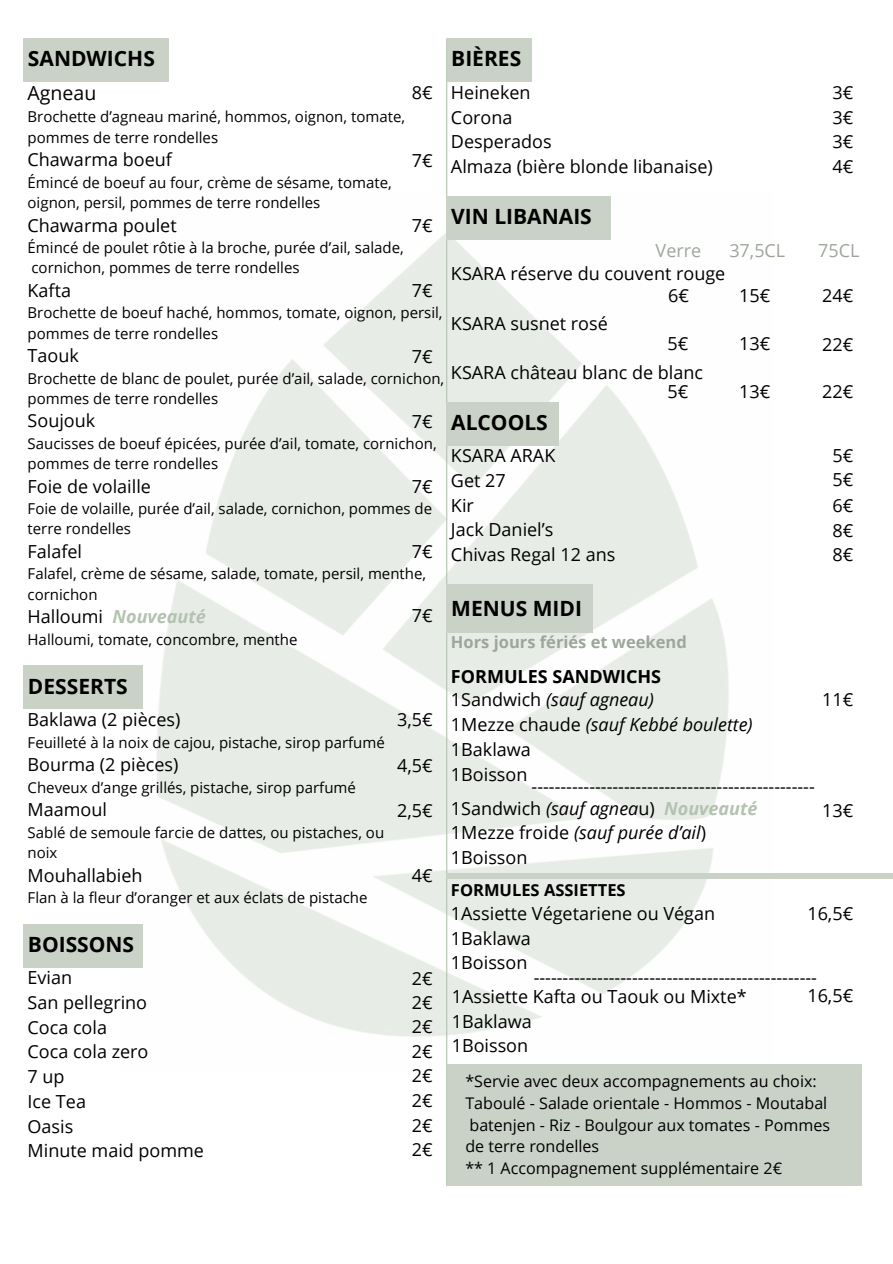
<style>
.page{position:relative;width:893px;height:1264px;background:#fff}
.page>*{position:absolute;margin:0;border:0;box-sizing:border-box;transform-origin:0 0}
.t1{font:700 21px "Open Sans";color:#000}
.t2{font:19.5px "Open Sans";color:#000}
.t3{font:18px "Open Sans";color:#000}
.t4{font:italic 18px "Open Sans";color:#000}
.t5{font:italic 700 18px "Open Sans";color:#b4c2b1}
.t6{font:700 18px "Open Sans";color:#000}
.t7{font:18px "Open Sans";color:#9ea69c}
.t8{font:700 16.5px "Open Sans";color:#9ea69c}
.t9{font:700 16.5px "Open Sans";color:#000}
.t10{font:16.05px "Open Sans";color:#000}
.t11{font:15px/20.2px "Open Sans";color:#000}
.s1{font-weight:400;font-style:normal;color:#000}
.s2{font-style:normal}
.s3{font-style:italic}
.s4{font-weight:700;font-style:italic;color:#b4c2b1}
</style>
<div class="page">
<hr style="left:446px;top:38px;width:1px;height:1147px;background:#b4c2b1">
<div style="left:23px;top:38px;width:146px;height:44px;background:#cad1c7"></div>
<div style="left:23px;top:665px;width:120px;height:44px;background:#cad1c7"></div>
<div style="left:23px;top:923px;width:120px;height:44px;background:#cad1c7"></div>
<div style="left:446px;top:38px;width:85px;height:44px;background:#cad1c7"></div>
<div style="left:446px;top:196px;width:165px;height:43px;background:#cad1c7"></div>
<div style="left:446px;top:402px;width:112px;height:43px;background:#cad1c7"></div>
<div style="left:446px;top:584px;width:147px;height:49px;background:#cad1c7"></div>
<div style="left:446px;top:873px;width:446px;height:6px;background:#cad1c7"></div>
<div style="left:446px;top:1064px;width:415px;height:121px;background:#cad1c7"></div>
<p class="t1" style="left:451px;top:44px;width:71px">BIÈRES</p>
<p class="t3" style="left:451px;top:80px;width:81px">Heineken</p>
<p class="t3" style="left:451px;top:104px;width:63px">Corona</p>
<p class="t3" style="left:451px;top:129px;width:102px">Desperados</p>
<p class="t3" style="left:451px;top:154px;width:263px">Almaza (bière blonde libanaise)</p>
<p class="t1" style="left:451px;top:202px;width:142px">VIN LIBANAIS</p>
<p class="t1" style="left:28px;top:44px;width:128px">SANDWICHS</p>
<p class="t2" style="left:28px;top:79px;width:70px">Agneau</p>
<p class="t11" style="left:28px;top:106px;width:379px">Brochette d’agneau mariné, hommos, oignon, tomate,</p>
<p class="t11" style="left:28px;top:127px;width:192px">pommes de terre rondelles</p>
<p class="t3" style="left:28px;top:147px;width:146px">Chawarma boeuf</p>
<p class="t11" style="left:28px;top:172px;width:365px">Émincé de boeuf au four, crème de sésame, tomate,</p>
<p class="t11" style="left:28px;top:192px;width:294px">oignon, persil, pommes de terre rondelles</p>
<p class="t3" style="left:28px;top:212px;width:151px">Chawarma poulet</p>
<p class="t11" style="left:28px;top:237px;width:377px">Émincé de poulet rôtie à la broche, purée d’ail, salade,</p>
<p class="t11" style="left:31px;top:257px;width:269px">cornichon, pommes de terre rondelles</p>
<p class="t3" style="left:28px;top:278px;width:45px">Kafta</p>
<p class="t11" style="left:28px;top:302px;width:416px">Brochette de boeuf haché, hommos, tomate, oignon, persil,</p>
<p class="t11" style="left:28px;top:322px;width:192px">pommes de terre rondelles</p>
<p class="t3" style="left:28px;top:343px;width:53px">Taouk</p>
<p class="t11" style="left:28px;top:367px;width:418px">Brochette de blanc de poulet, purée d’ail, salade, cornichon,</p>
<p class="t11" style="left:28px;top:388px;width:192px">pommes de terre rondelles</p>
<p class="t3" style="left:28px;top:408px;width:69px">Soujouk</p>
<p class="t11" style="left:28px;top:433px;width:410px">Saucisses de boeuf épicées, purée d’ail, tomate, cornichon,</p>
<p class="t11" style="left:28px;top:453px;width:192px">pommes de terre rondelles</p>
<p class="t3" style="left:28px;top:473px;width:125px">Foie de volaille</p>
<p class="t11" style="left:28px;top:498px;width:406px">Foie de volaille, purée d’ail, salade, cornichon, pommes de</p>
<p class="t11" style="left:28px;top:518px;width:105px">terre rondelles</p>
<p class="t3" style="left:28px;top:539px;width:56px">Falafel</p>
<p class="t11" style="left:28px;top:563px;width:400px">Falafel, crème de sésame, salade, tomate, persil, menthe,</p>
<p class="t11" style="left:28px;top:583px;width:71px">cornichon</p>
<p class="t5" style="left:28px;top:604px;width:180px"><span class="s1">Halloumi</span> Nouveauté</p>
<p class="t11" style="left:28px;top:628px;width:271px">Halloumi, tomate, concombre, menthe</p>
<p class="t1" style="left:28px;top:671px;width:101px">DESSERTS</p>
<p class="t3" style="left:28px;top:707px;width:154px">Baklawa (2 pièces)</p>
<p class="t11" style="left:28px;top:731px;width:358px">Feuilleté à la noix de cajou, pistache, sirop parfumé</p>
<p class="t3" style="left:28px;top:752px;width:152px">Bourma (2 pièces)</p>
<p class="t11" style="left:28px;top:776px;width:330px">Cheveux d’ange grillés, pistache, sirop parfumé</p>
<p class="t3" style="left:28px;top:797px;width:81px">Maamoul</p>
<p class="t11" style="left:28px;top:821px;width:358px">Sablé de semoule farcie de dattes, ou pistaches, ou noix</p>
<p class="t3" style="left:28px;top:862px;width:116px">Mouhallabieh</p>
<p class="t11" style="left:28px;top:887px;width:341px">Flan à la fleur d’oranger et aux éclats de pistache</p>
<p class="t1" style="left:28px;top:929px;width:108px">BOISSONS</p>
<p class="t3" style="left:28px;top:964px;width:46px">Evian</p>
<p class="t3" style="left:28px;top:989px;width:121px">San pellegrino</p>
<p class="t3" style="left:28px;top:1014px;width:81px">Coca cola</p>
<p class="t3" style="left:28px;top:1039px;width:122px">Coca cola zero</p>
<p class="t3" style="left:28px;top:1063px;width:38px">7 up</p>
<p class="t3" style="left:28px;top:1088px;width:60px">Ice Tea</p>
<p class="t3" style="left:28px;top:1113px;width:47px">Oasis</p>
<p class="t3" style="left:28px;top:1138px;width:178px">Minute maid pomme</p>
<p class="t3" style="left:412px;top:80px;width:22px">8€</p>
<p class="t3" style="left:832px;top:80px;width:22px">3€</p>
<p class="t3" style="left:832px;top:105px;width:22px">3€</p>
<p class="t3" style="left:832px;top:129px;width:22px">3€</p>
<p class="t3" style="left:832px;top:154px;width:22px">4€</p>
<p class="t3" style="left:412px;top:147px;width:22px">7€</p>
<p class="t3" style="left:412px;top:213px;width:22px">7€</p>
<p class="t7" style="left:655px;top:237px;width:47px">Verre</p>
<p class="t7" style="left:729px;top:237px;width:57px">37,5CL</p>
<p class="t7" style="left:818px;top:237px;width:43px">75CL</p>
<p class="t3" style="left:451px;top:261px;width:276px">KSARA réserve du couvent rouge</p>
<p class="t3" style="left:451px;top:310px;width:158px">KSARA susnet rosé</p>
<p class="t3" style="left:451px;top:360px;width:253px">KSARA château blanc de blanc</p>
<p class="t3" style="left:412px;top:278px;width:22px">7€</p>
<p class="t3" style="left:668px;top:282px;width:22px">6€</p>
<p class="t3" style="left:667px;top:330px;width:22px">5€</p>
<p class="t3" style="left:667px;top:379px;width:22px">5€</p>
<p class="t3" style="left:739px;top:282px;width:33px">15€</p>
<p class="t3" style="left:739px;top:330px;width:33px">13€</p>
<p class="t3" style="left:739px;top:379px;width:33px">13€</p>
<p class="t3" style="left:822px;top:282px;width:33px">24€</p>
<p class="t3" style="left:822px;top:331px;width:33px">22€</p>
<p class="t3" style="left:822px;top:379px;width:33px">22€</p>
<p class="t3" style="left:412px;top:343px;width:22px">7€</p>
<p class="t3" style="left:412px;top:408px;width:22px">7€</p>
<p class="t1" style="left:451px;top:408px;width:98px">ALCOOLS</p>
<p class="t3" style="left:451px;top:443px;width:106px">KSARA ARAK</p>
<p class="t3" style="left:451px;top:467px;width:56px">Get 27</p>
<p class="t3" style="left:451px;top:492px;width:24px">Kir</p>
<p class="t3" style="left:451px;top:517px;width:104px">Jack Daniel’s</p>
<p class="t3" style="left:451px;top:542px;width:166px">Chivas Regal 12 ans</p>
<p class="t1" style="left:451px;top:593px;width:132px">MENUS MIDI</p>
<p class="t8" style="left:451px;top:630px;width:237px">Hors jours fériés et weekend</p>
<p class="t6" style="left:451px;top:663px;width:212px">FORMULES SANDWICHS</p>
<p class="t4" style="left:451px;top:687px;width:204px"><span class="s2">1Sandwich</span> (sauf agneau)</p>
<p class="t4" style="left:451px;top:711px;width:303px"><span class="s2">1Mezze chaude</span> (sauf Kebbé boulette)</p>
<p class="t3" style="left:451px;top:736px;width:81px">1Baklawa</p>
<p class="t3" style="left:451px;top:761px;width:78px">1Boisson</p>
<p class="t3" style="left:531px;top:774px;width:285px">-------------------------------------------------</p>
<p class="t3" style="left:451px;top:795px;width:308px">1Sandwich <span class="s3">(sauf agnea</span>u) <span class="s4">Nouveauté</span></p>
<p class="t4" style="left:451px;top:820px;width:257px"><span class="s2">1Mezze froide</span> (sauf purée d’ail<span class="s2">)</span></p>
<p class="t3" style="left:451px;top:844px;width:78px">1Boisson</p>
<p class="t9" style="left:451px;top:878px;width:176px">FORMULES ASSIETTES</p>
<p class="t3" style="left:451px;top:900px;width:266px">1Assiette Végetariene ou Végan</p>
<p class="t3" style="left:451px;top:925px;width:81px">1Baklawa</p>
<p class="t3" style="left:451px;top:950px;width:78px">1Boisson</p>
<p class="t3" style="left:452px;top:983px;width:296px">1Assiette Kafta ou Taouk ou Mixte*</p>
<p class="t3" style="left:452px;top:1008px;width:81px">1Baklawa</p>
<p class="t3" style="left:452px;top:1033px;width:78px">1Boisson</p>
<p class="t3" style="left:832px;top:443px;width:22px">5€</p>
<p class="t3" style="left:832px;top:467px;width:22px">5€</p>
<p class="t3" style="left:832px;top:493px;width:22px">6€</p>
<p class="t3" style="left:832px;top:517px;width:22px">8€</p>
<p class="t3" style="left:832px;top:542px;width:22px">8€</p>
<p class="t3" style="left:412px;top:473px;width:22px">7€</p>
<p class="t3" style="left:412px;top:538px;width:22px">7€</p>
<p class="t3" style="left:412px;top:603px;width:22px">7€</p>
<p class="t3" style="left:822px;top:686px;width:33px">11€</p>
<p class="t3" style="left:397px;top:707px;width:37px">3,5€</p>
<p class="t3" style="left:397px;top:753px;width:37px">4,5€</p>
<p class="t3" style="left:397px;top:797px;width:37px">2,5€</p>
<p class="t3" style="left:822px;top:797px;width:33px">13€</p>
<p class="t3" style="left:412px;top:862px;width:22px">4€</p>
<p class="t3" style="left:807px;top:900px;width:47px">16,5€</p>
<p class="t3" style="left:412px;top:965px;width:22px">2€</p>
<p class="t3" style="left:412px;top:989px;width:22px">2€</p>
<p class="t3" style="left:412px;top:1014px;width:22px">2€</p>
<p class="t3" style="left:412px;top:1038px;width:22px">2€</p>
<p class="t3" style="left:412px;top:1063px;width:22px">2€</p>
<p class="t3" style="left:412px;top:1087px;width:22px">2€</p>
<p class="t3" style="left:412px;top:1112px;width:22px">2€</p>
<p class="t3" style="left:412px;top:1136px;width:22px">2€</p>
<p class="t3" style="left:533px;top:964px;width:285px">-------------------------------------------------</p>
<p class="t3" style="left:807px;top:982px;width:47px">16,5€</p>
<p class="t10" style="left:465px;top:1069px;width:353px">*Servie avec deux accompagnements au choix:</p>
<p class="t10" style="left:465px;top:1091px;width:363px">Taboulé - Salade orientale - Hommos - Moutabal</p>
<p class="t10" style="left:469px;top:1113px;width:362px">batenjen - Riz - Boulgour aux tomates - Pommes</p>
<p class="t10" style="left:465px;top:1135px;width:135px">de terre rondelles</p>
<p class="t10" style="left:465px;top:1157px;width:318px">** 1 Accompagnement supplémentaire 2€</p>
</div>
